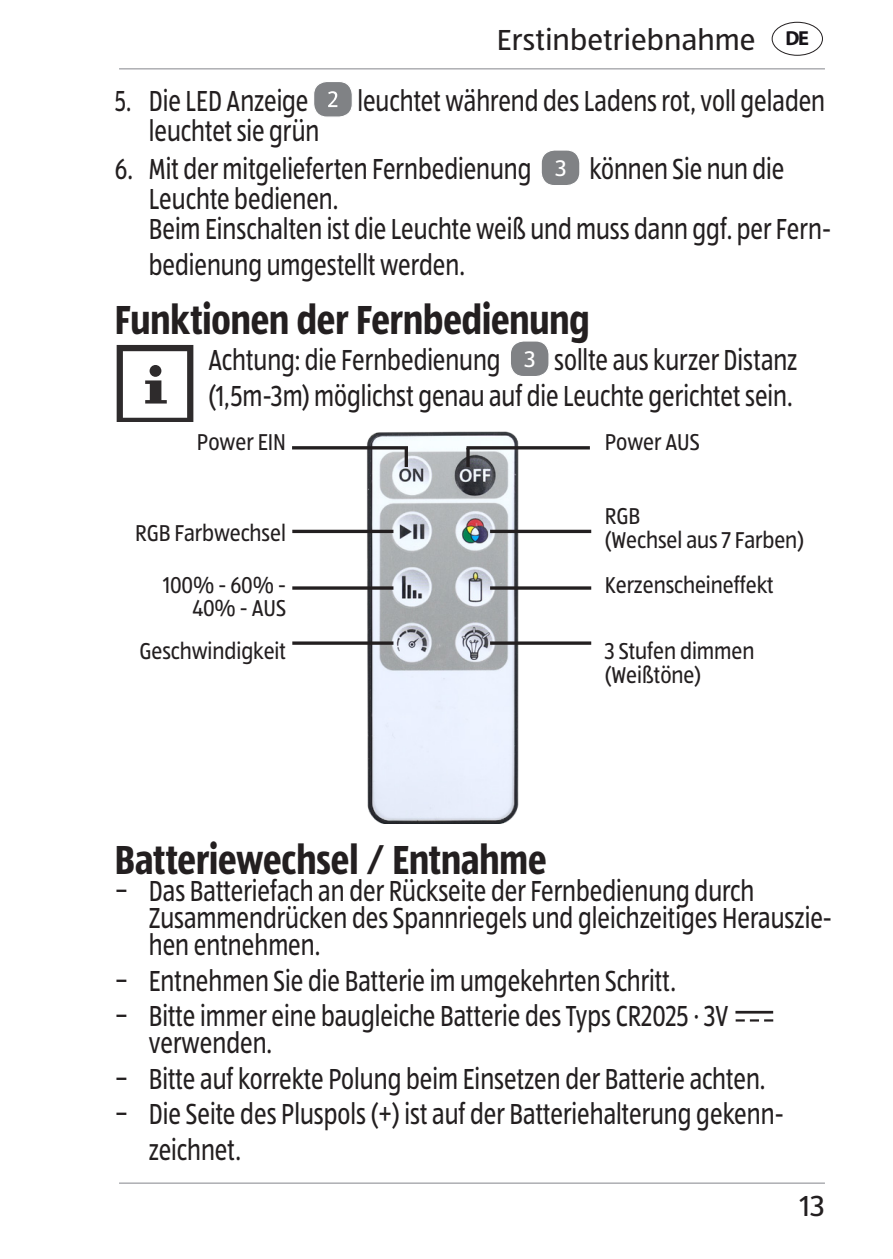
<style>
.page{position:relative;width:893px;height:1259px;background:#fff}
.page>*{position:absolute;margin:0;border:0;box-sizing:border-box;transform-origin:0 0}
.t1{font:700 42px "ALDISUEDOT";color:#231f20;scale:.8 1}
.t2{font:30px/30px "ALDISUEDOT";color:#231f20;scale:.8 1}
.t3{font:30px/30px "ALDISUEDOT";color:#231f20;scale:.74 1}
.t4{font:30px "ALDISUEDOT";color:#231f20}
.t5{font:23.7px/23.7px "ALDISUEDOT";letter-spacing:-.005em;color:#231f20;text-align:right;scale:.88 1}
.s1{font-size:23.4px;color:#fff}
</style>
<div class="page">
<svg style="left:772px;top:22px;width:51px;height:34px"></svg>
<hr style="left:119px;top:68px;width:706px;height:2px;background:#adaeb2">
<hr style="left:119px;top:1182px;width:706px;height:2px;background:#adaeb2">
<div style="left:314px;top:81px;width:38px;height:36px;background:#808285;border-radius:13px"></div>
<svg style="left:328px;top:91px;width:9px;height:16px"></svg>
<div style="left:313px;top:81px;width:40px;height:37px;border:1px solid #fff;border-radius:13px"></div>
<div style="left:541px;top:150px;width:39px;height:36px;background:#808285;border-radius:13px"></div>
<div style="left:541px;top:150px;width:39px;height:36px;border:1px solid #fff;border-radius:13px"></div>
<div style="left:510px;top:341px;width:39px;height:35px;background:#808285;border-radius:13px"></div>
<div style="left:510px;top:340px;width:40px;height:37px;border:1px solid #fff;border-radius:13px"></div>
<img style="left:320px;top:432px;width:236px;height:391px">
<hr style="left:466px;top:446px;width:124px;height:3px;background:#231f20">
<svg style="left:466px;top:448px;width:4px;height:19px"></svg>
<hr style="left:292px;top:446px;width:116px;height:3px;background:#231f20">
<hr style="left:405px;top:448px;width:3px;height:19px;background:#231f20">
<hr style="left:292px;top:530px;width:101px;height:3px;background:#231f20">
<svg style="left:292px;top:586px;width:101px;height:4px"></svg>
<svg style="left:292px;top:641px;width:101px;height:4px"></svg>
<hr style="left:490px;top:530px;width:101px;height:3px;background:#231f20">
<svg style="left:490px;top:586px;width:101px;height:4px"></svg>
<svg style="left:490px;top:641px;width:101px;height:4px"></svg>
<svg style="left:736px;top:1019px;width:37px;height:2px"></svg>
<svg style="left:735px;top:1011px;width:38px;height:2px"></svg>
<svg style="left:117px;top:345px;width:76px;height:77px"></svg>
<p class="t4" style="left:497px;top:20px;width:314px">Erstinbetriebnahme <sup>DE</sup></p>
<p class="t3" style="left:149px;top:85px;width:915px;text-indent:-34px">5. Die LED Anzeige <span class="s1">2</span> leuchtet während des Ladens rot, voll geladen leuchtet sie grün</p>
<p class="t2" style="left:149px;top:153px;width:855px;text-indent:-34px">6. Mit der mitgelieferten Fernbedienung <span class="s1">3</span> können Sie nun die<br>Leuchte bedienen.<br>Beim Einschalten ist die Leuchte weiß und muss dann ggf. per Fern-</p>
<p class="t2" style="left:149px;top:249px;width:397px">bedienung umgestellt werden.</p>
<h1 class="t1" style="left:115px;top:292px;width:595px">Funktionen der Fernbedienung</h1>
<p class="t2" style="left:208px;top:341px;width:738px;line-height:36px">Achtung: die Fernbedienung <span class="s1">3</span> sollte aus kurzer Distanz (1,5m-3m) möglichst genau auf die Leuchte gerichtet sein.</p>
<p class="t5" style="left:197px;top:429px;width:103px">Power EIN</p>
<p class="t5" style="left:605px;top:429px;width:109px">Power AUS</p>
<p class="t5" style="left:135px;top:507px;width:173px;line-height:51.3px">RGB Farbwechsel<br>100% - 60% -</p>
<p class="t5" style="left:140px;top:586px;width:168px;line-height:42.6px">40% - AUS<br>Geschwindigkeit</p>
<p class="t5" style="left:605px;top:503px;width:228px;text-align:left">RGB<br>(Wechsel aus 7 Farben)</p>
<p class="t5" style="left:605px;top:572px;width:193px">Kerzenscheineffekt</p>
<p class="t5" style="left:605px;top:638px;width:172px;text-align:left">3 Stufen dimmen (Weißtöne)</p>
<h1 class="t1" style="left:115px;top:831px;width:541px">Batteriewechsel / Entnahme</h1>
<p class="t2" style="left:149px;top:876px;width:855px;line-height:27px;text-indent:-34px">− Das Batteriefach an der Rückseite der Fernbedienung durch<br>Zusammendrücken des Spannriegels und gleichzeitiges Herauszie&shy;hen entnehmen.</p>
<p class="t2" style="left:115px;top:962px;width:768px;line-height:35.4px">− Entnehmen Sie die Batterie im umgekehrten Schritt.<br>− Bitte immer eine baugleiche Batterie des Typs CR2025 · 3V</p>
<p class="t2" style="left:149px;top:1027px;width:156px">verwenden.</p>
<p class="t2" style="left:115px;top:1062px;width:815px">− Bitte auf korrekte Polung beim Einsetzen der Batterie achten.</p>
<p class="t2" style="left:115px;top:1098px;width:838px">− Die Seite des Pluspols (+) ist auf der Batteriehalterung gekenn-</p>
<p class="t2" style="left:149px;top:1134px;width:117px">zeichnet.</p>
<p class="t4" style="left:800px;top:1186px;width:26px">13</p>
</div>
